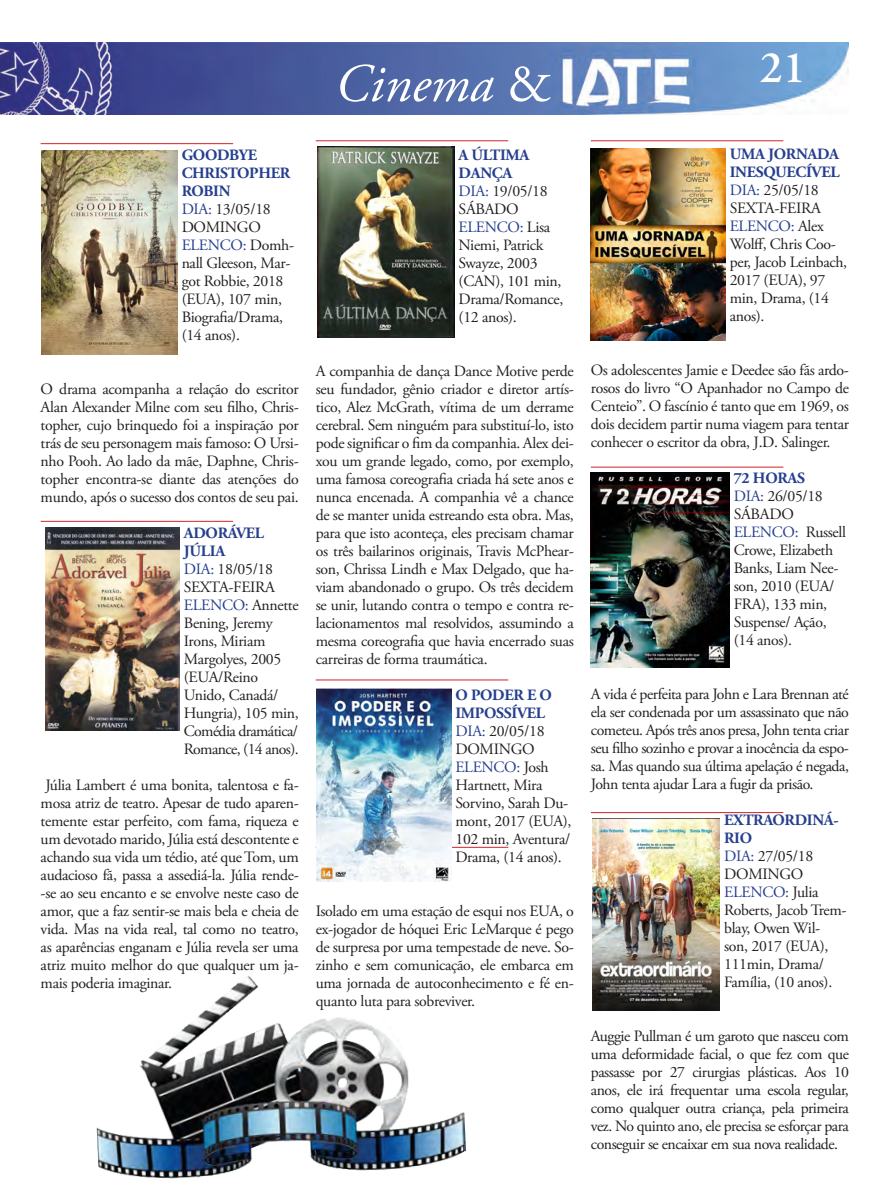
<style>
.page{position:relative;width:890px;height:1190px;background:#fff}
.page>*{position:absolute;margin:0;border:0;box-sizing:border-box;transform-origin:0 0}
.t1{font:italic 54px "Adobe Garamond Pro";color:#fff}
.t2{font:600 45px "Adobe Garamond Pro";color:#fff}
.t3{font:15.75px/18px "Adobe Garamond Pro";letter-spacing:-.02em;color:#231f20}
.t4{font:700 15.75px/18px "Adobe Garamond Pro";letter-spacing:-.02em;color:#253f8e}
.s1{font-style:normal}
.s2{color:#253f8e}
</style>
<div class="page">
<img style="left:0;top:43px;width:849px;height:72px">
<hr style="left:591px;top:467px;width:192px;height:1px;background:#d1232a">
<hr style="left:316px;top:140px;width:192px;height:1px;background:#d1232a">
<hr style="left:41px;top:521px;width:192px;height:1px;background:#d1232a">
<hr style="left:41px;top:143px;width:192px;height:1px;background:#d1232a">
<hr style="left:591px;top:140px;width:192px;height:1px;background:#d1232a">
<hr style="left:316px;top:680px;width:192px;height:1px;background:#d1232a">
<hr style="left:316px;top:847px;width:192px;height:1px;background:#d1232a">
<img style="left:41px;top:150px;width:136px;height:204px">
<img style="left:46px;top:527px;width:134px;height:204px">
<img style="left:317px;top:147px;width:137px;height:191px">
<img style="left:316px;top:689px;width:135px;height:192px">
<img style="left:591px;top:149px;width:134px;height:192px">
<img style="left:591px;top:473px;width:138px;height:195px">
<img style="left:592px;top:819px;width:128px;height:192px">
<hr style="left:591px;top:812px;width:192px;height:1px;background:#d1232a">
<img style="left:96px;top:976px;width:370px;height:203px">
<p class="t1" style="left:335px;top:51px;width:218px">Cinema <span class="s1">&amp;</span></p>
<h2 class="t2" style="left:759px;top:41px;width:47px">21</h2>
<p class="t4" style="left:182px;top:147px;width:110px">GOODBYE<br>CHRISTOPHER<br>ROBIN</p>
<p class="t3" style="left:182px;top:201px;width:91px"><span class="s2">DIA:</span> 13/05/18</p>
<p class="t3" style="left:182px;top:219px;width:81px">DOMINGO</p>
<p class="t3" style="left:182px;top:237px;width:114px"><span class="s2">ELENCO:</span> Domh&shy;nall Gleeson, Mar&shy;got Robbie, 2018 (EUA), 107 min,<br>Biografia/Drama, (14 anos).</p>
<p class="t3" style="left:41px;top:381px;width:259px;text-align:justify">O drama acompanha a relação do escritor Alan Alexander Milne com seu filho, Chris&shy;topher, cujo brinquedo foi a inspiração por trás de seu personagem mais famoso: O Ursi&shy;nho Pooh. Ao lado da mãe, Daphne, Chris&shy;topher encontra-se diante das atenções do mundo, após o sucesso dos contos de seu pai.</p>
<p class="t4" style="left:184px;top:524px;width:82px">ADORÁVEL<br>JÚLIA</p>
<p class="t3" style="left:184px;top:561px;width:93px"><span class="s2">DIA:</span> 18/05/18<br>SEXTA-FEIRA</p>
<p class="t3" style="left:184px;top:597px;width:116px"><span class="s2">ELENCO:</span> Annette<br>Bening, Jeremy<br>Irons, Miriam<br>Margolyes, 2005 (EUA/Reino<br>Unido, Canadá/<br>Hungria), 105 min,<br>Comédia dramática/<br>Romance, (14 anos).</p>
<p class="t3" style="left:41px;top:777px;width:260px;text-align:justify;text-indent:5px">Júlia Lambert é uma bonita, talentosa e fa&shy;mosa atriz de teatro. Apesar de tudo aparen&shy;temente estar perfeito, com fama, riqueza e um devotado marido, Júlia está descontente e achando sua vida um tédio, até que Tom, um audacioso fã, passa a assediá-la. Júlia rende--se ao seu encanto e se envolve neste caso de amor, que a faz sentir-se mais bela e cheia de vida. Mas na vida real, tal como no teatro, as aparências enganam e Júlia revela ser uma atriz muito melhor do que qualquer um ja&shy;mais poderia imaginar.</p>
<p class="t4" style="left:458px;top:146px;width:72px">A ÚLTIMA</p>
<p class="t4" style="left:458px;top:164px;width:55px">DANÇA</p>
<p class="t3" style="left:458px;top:183px;width:91px"><span class="s2">DIA:</span> 19/05/18<br>SÁBADO</p>
<p class="t3" style="left:458px;top:219px;width:106px"><span class="s2">ELENCO:</span> Lisa<br>Niemi, Patrick<br>Swayze, 2003 (CAN), 101 min,<br>Drama/Romance, (12 anos).</p>
<p class="t3" style="left:316px;top:363px;width:259px;text-align:justify">A companhia de dança Dance Motive perde seu fundador, gênio criador e diretor artís&shy;tico, Alez McGrath, vítima de um derrame cerebral. Sem ninguém para substituí-lo, isto pode significar o fim da companhia. Alex dei&shy;xou um grande legado, como, por exemplo, uma famosa coreografia criada há sete anos e nunca encenada. A companhia vê a chance de se manter unida estreando esta obra. Mas, para que isto aconteça, eles precisam chamar os três bailarinos originais, Travis McPhear&shy;son, Chrissa Lindh e Max Delgado, que ha&shy;viam abandonado o grupo. Os três decidem se unir, lutando contra o tempo e contra re&shy;lacionamentos mal resolvidos, assumindo a mesma coreografia que havia encerrado suas carreiras de forma traumática.</p>
<p class="t4" style="left:455px;top:686px;width:98px">O PODER E O<br>IMPOSSÍVEL</p>
<p class="t3" style="left:455px;top:723px;width:91px"><span class="s2">DIA:</span> 20/05/18<br>DOMINGO</p>
<p class="t3" style="left:455px;top:759px;width:118px"><span class="s2">ELENCO:</span> Josh<br>Hartnett, Mira<br>Sorvino, Sarah Du&shy;mont, 2017 (EUA),<br>102 min, Aventura/<br>Drama, (14 anos).</p>
<p class="t3" style="left:316px;top:903px;width:259px;text-align:justify">Isolado em uma estação de esqui nos EUA, o ex-jogador de hóquei Eric LeMarque é pego de surpresa por uma tempestade de neve. So&shy;zinho e sem comunicação, ele embarca em uma jornada de autoconhecimento e fé en&shy;quanto luta para sobreviver.</p>
<p class="t4" style="left:729px;top:145px;width:111px">UMA JORNADA<br>INESQUECÍVEL</p>
<p class="t3" style="left:729px;top:182px;width:93px"><span class="s2">DIA:</span> 25/05/18<br>SEXTA-FEIRA</p>
<p class="t3" style="left:729px;top:218px;width:119px"><span class="s2">ELENCO:</span> Alex<br>Wolff, Chris Coo&shy;per, Jacob Leinbach,<br>2017 (EUA), 97 min, Drama, (14 anos).</p>
<p class="t3" style="left:591px;top:362px;width:259px;text-align:justify">Os adolescentes Jamie e Deedee são fãs ardo&shy;rosos do livro “O Apanhador no Campo de Centeio”. O fascínio é tanto que em 1969, os dois decidem partir numa viagem para tentar conhecer o escritor da obra, J.D. Salinger.</p>
<p class="t4" style="left:733px;top:469px;width:73px">72 HORAS</p>
<p class="t3" style="left:733px;top:488px;width:91px"><span class="s2">DIA:</span> 26/05/18<br>SÁBADO</p>
<p class="t3" style="left:733px;top:524px;width:114px"><span class="s2">ELENCO:</span> Russell<br>Crowe, Elizabeth<br>Banks, Liam Nee&shy;son, 2010 (EUA/<br>FRA), 133 min,<br>Suspense/ Ação, (14 anos).</p>
<p class="t3" style="left:591px;top:686px;width:259px;text-align:justify">A vida é perfeita para John e Lara Brennan até ela ser condenada por um assassinato que não cometeu. Após três anos presa, John tenta criar seu filho sozinho e provar a inocência da espo&shy;sa. Mas quando sua última apelação é negada, John tenta ajudar Lara a fugir da prisão.</p>
<p class="t4" style="left:724px;top:811px;width:116px">EXTRAORDINÁ-<br>RIO</p>
<p class="t3" style="left:724px;top:848px;width:91px"><span class="s2">DIA:</span> 27/05/18<br>DOMINGO</p>
<p class="t3" style="left:724px;top:884px;width:124px"><span class="s2">ELENCO:</span> Julia<br>Roberts, Jacob Trem&shy;blay, Owen Wil&shy;son, 2017 (EUA),<br>111min, Drama/<br>Família, (10 anos).</p>
<p class="t3" style="left:591px;top:1028px;width:259px;text-align:justify">Auggie Pullman é um garoto que nasceu com uma deformidade facial, o que fez com que passasse por 27 cirurgias plásticas. Aos 10 anos, ele irá frequentar uma escola regular, como qualquer outra criança, pela primeira vez. No quinto ano, ele precisa se esforçar para conseguir se encaixar em sua nova realidade.</p>
</div>
